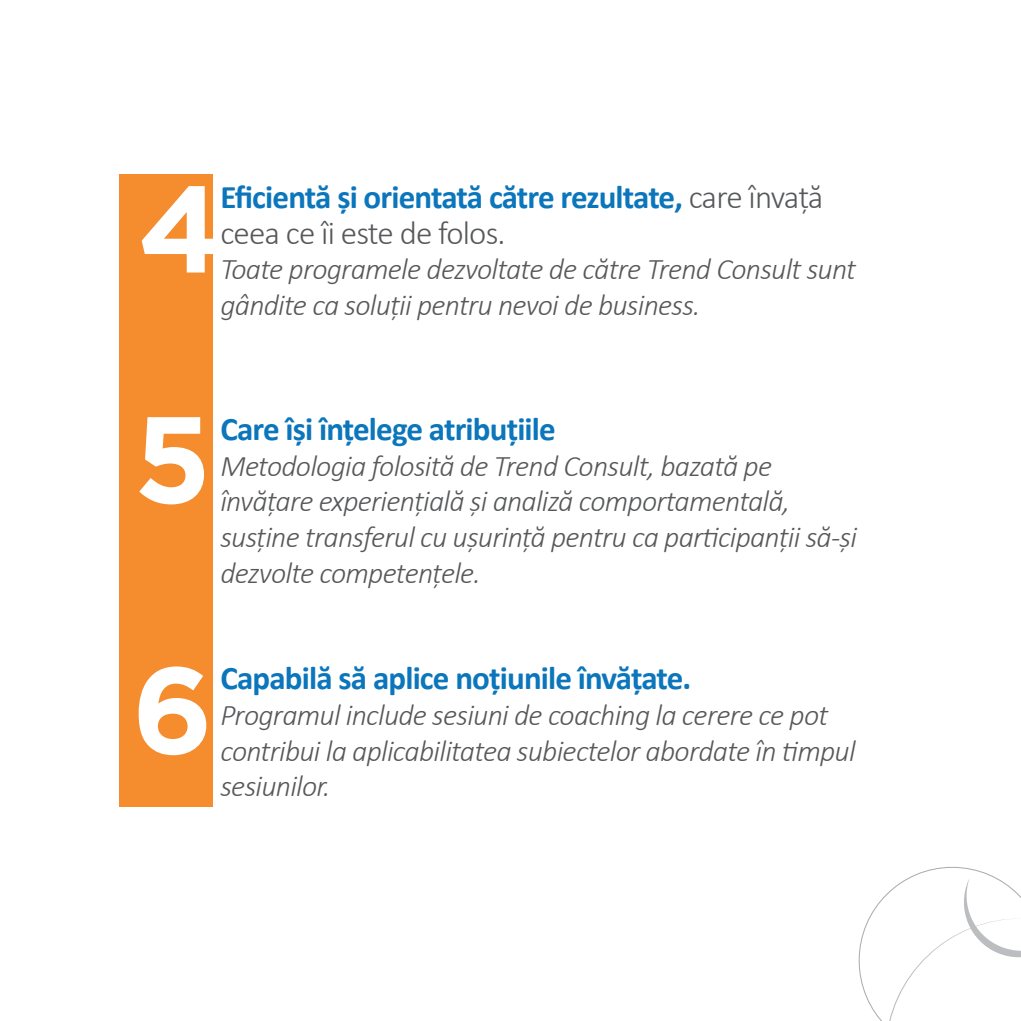
<style>
.page{position:relative;width:1021px;height:1021px;background:#fff}
.page>*{position:absolute;margin:0;border:0;box-sizing:border-box;transform-origin:0 0}
.t1{font:700 122.4px/230.4px "Gotham";color:#fff}
.t2{font:700 33px/35.4px "Calibri";letter-spacing:-.025em;color:#0b76bb}
.t3{font:italic 300 30px/35.7px "Calibri";letter-spacing:-.025em;color:#57585a}
.s1{font-weight:300;color:#57585a}
</style>
<div class="page">
<div style="left:119px;top:174px;width:94px;height:632px;background:#f58c2d"></div>
<svg style="left:858px;top:867px;width:162px;height:153px"></svg>
<p class="t2" style="left:220px;top:178px;width:604px">Eficientă și orientată către rezultate, <span class="s1">care învață ceea ce îi este de folos.</span></p>
<p class="t3" style="left:220px;top:251px;width:637px">Toate programele dezvoltate de către Trend Consult sunt gândite ca soluții pentru nevoi de business.</p>
<h1 class="t1" style="left:134px;top:113px;width:90px">4<br>5</h1>
<p class="t2" style="left:220px;top:410px;width:337px">Care își înțelege atribuțiile</p>
<p class="t3" style="left:220px;top:447px;width:638px">Metodologia folosită de Trend Consult, bazată pe învățare experiențială și analiză comportamentală, susține transferul cu ușurință pentru ca participanții să-și dezvolte competențele.</p>
<h1 class="t1" style="left:132px;top:594px;width:83px">6</h1>
<p class="t2" style="left:220px;top:659px;width:472px">Capabilă să aplice noțiunile învățate.</p>
<p class="t3" style="left:220px;top:697px;width:636px">Programul include sesiuni de coaching la cerere ce pot contribui la aplicabilitatea subiectelor abordate în timpul sesiunilor.</p>
</div>
